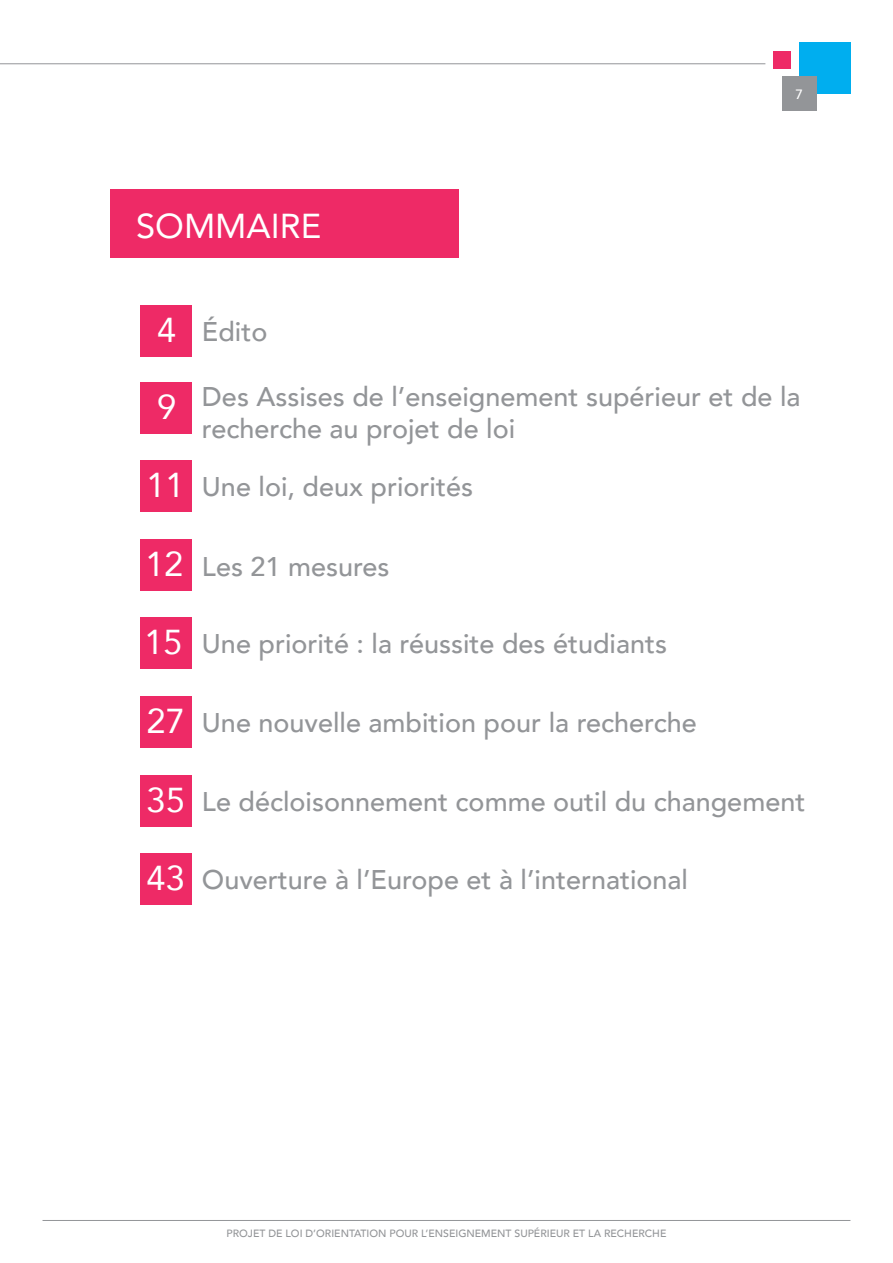
<style>
.page{position:relative;width:893px;height:1263px;background:#fff}
.page>*{position:absolute;margin:0;border:0;box-sizing:border-box;transform-origin:0 0}
.t1{font:34.5px "Avenir";color:#fff}
.t2{font:500 27px/32.4px "Avenir";color:#939598}
.t3{font:500 13.5px "Avenir";color:#fff}
.t4{font:500 10.5px "Avenir";color:#939598}
</style>
<div class="page">
<div style="left:799px;top:43px;width:51px;height:51px;background:#00aeef"></div>
<div style="left:782px;top:77px;width:34px;height:34px;background:#939598"></div>
<div style="left:774px;top:51px;width:17px;height:17px;background:#ee2a66"></div>
<hr style="left:0;top:63px;width:765px;height:1px;background:#939598">
<hr style="left:43px;top:1220px;width:807px;height:1px;background:#939598">
<div style="left:111px;top:189px;width:348px;height:68px;background:#ee2a66"></div>
<div style="left:140px;top:305px;width:51px;height:51px;background:#ee2a66"></div>
<div style="left:140px;top:618px;width:51px;height:51px;background:#ee2a66"></div>
<div style="left:140px;top:696px;width:51px;height:51px;background:#ee2a66"></div>
<div style="left:140px;top:775px;width:51px;height:51px;background:#ee2a66"></div>
<div style="left:140px;top:854px;width:51px;height:51px;background:#ee2a66"></div>
<div style="left:140px;top:383px;width:51px;height:51px;background:#ee2a66"></div>
<div style="left:140px;top:460px;width:51px;height:51px;background:#ee2a66"></div>
<div style="left:140px;top:539px;width:51px;height:51px;background:#ee2a66"></div>
<p class="t1" style="left:136px;top:198px;width:187px">SOMMAIRE</p>
<p class="t1" style="left:157px;top:302px;width:21px">4</p>
<p class="t2" style="left:202px;top:314px;width:67px">Édito</p>
<p class="t3" style="left:795px;top:82px;width:9px">7</p>
<p class="t1" style="left:157px;top:380px;width:21px">9</p>
<p class="t1" style="left:146px;top:457px;width:40px">11</p>
<p class="t1" style="left:145px;top:536px;width:40px">12</p>
<p class="t2" style="left:202px;top:378px;width:600px">Des Assises de l’enseignement supérieur et de la recherche au projet de loi</p>
<p class="t2" style="left:202px;top:469px;width:273px">Une loi, deux priorités</p>
<p class="t2" style="left:202px;top:548px;width:189px">Les 21 mesures</p>
<p class="t1" style="left:144px;top:615px;width:40px">15</p>
<p class="t2" style="left:202px;top:626px;width:467px">Une priorité : la réussite des étudiants</p>
<p class="t1" style="left:147px;top:693px;width:40px">27</p>
<p class="t2" style="left:202px;top:705px;width:496px">Une nouvelle ambition pour la recherche</p>
<p class="t1" style="left:147px;top:772px;width:40px">35</p>
<p class="t2" style="left:202px;top:783px;width:605px">Le décloisonnement comme outil du changement</p>
<p class="t1" style="left:147px;top:851px;width:40px">43</p>
<p class="t2" style="left:202px;top:862px;width:488px">Ouverture à l’Europe et à l’international</p>
<p class="t4" style="left:227px;top:1224px;width:441px">PROJET DE LOI D’ORIENTATION POUR L’ENSEIGNEMENT SUPÉRIEUR ET LA RECHERCHE</p>
</div>
